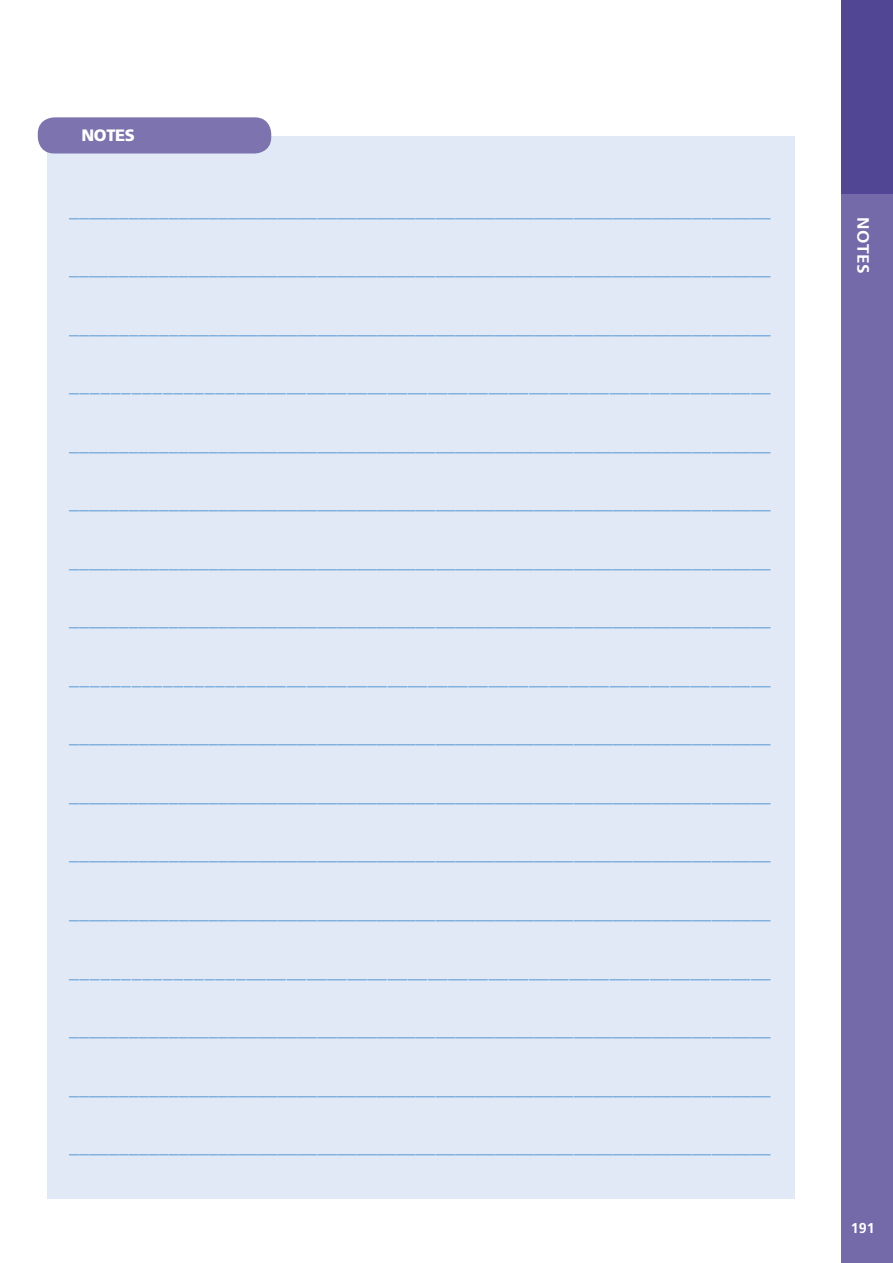
<style>
.page{position:relative;width:893px;height:1263px;background:#fff}
.page>*{position:absolute;margin:0;border:0;box-sizing:border-box;transform-origin:0 0}
.t1{font:19.5px "Frutiger";color:#7caddd}
.t2{font:900 16.5px "Frutiger";letter-spacing:-.02em;color:#fff}
.t3{font:700 16.35px "Frutiger";letter-spacing:.025em;color:#fff;scale:1.05 1}
.t4{font:700 14.25px "Frutiger";color:#fff}
</style>
<div class="page">
<div style="left:48px;top:136px;width:747px;height:1063px;background:#e1e9f6"></div>
<div style="left:38px;top:117px;width:233px;height:36px;background:#7c73af;border-radius:16px"></div>
<div style="left:842px;top:0;width:51px;height:1263px;background:#746aaa"></div>
<div style="left:842px;top:0;width:51px;height:193px;background:#504694"></div>
<p class="t2" style="left:81px;top:125px;width:55px">NOTES</p>
<p class="t1" style="left:69px;top:205px;width:703px">–––––––––––––––––———————————————————————————</p>
<p class="t1" style="left:69px;top:264px;width:703px">–––––––––––––––––———————————————————————————</p>
<p class="t1" style="left:69px;top:322px;width:703px">–––––––––––––––––———————————————————————————</p>
<p class="t1" style="left:69px;top:381px;width:703px">–––––––––––––––––——————————————————————————</p>
<p class="t1" style="left:69px;top:439px;width:703px">–––––––––––––––––———————————————————————————</p>
<p class="t1" style="left:69px;top:498px;width:703px">–––––––––––––––––———————————————————————————</p>
<p class="t1" style="left:69px;top:557px;width:703px">–––––––––––––––––———————————————————————————</p>
<p class="t1" style="left:69px;top:615px;width:703px">–––––––––––––––––———————————————————————————</p>
<p class="t1" style="left:69px;top:674px;width:703px">–––––––––––––––––——————————————————————————</p>
<p class="t1" style="left:69px;top:732px;width:703px">–––––––––––––––––———————————————————————————</p>
<p class="t1" style="left:69px;top:791px;width:703px">–––––––––––––––––———————————————————————————</p>
<p class="t1" style="left:69px;top:849px;width:703px">–––––––––––––––––———————————————————————————</p>
<p class="t1" style="left:69px;top:908px;width:703px">–––––––––––––––––———————————————————————————</p>
<p class="t1" style="left:69px;top:966px;width:703px">–––––––––––––––––——————————————————————————</p>
<p class="t1" style="left:69px;top:1025px;width:703px">–––––––––––––––––———————————————————————————</p>
<p class="t1" style="left:69px;top:1083px;width:703px">–––––––––––––––––———————————————————————————</p>
<p class="t1" style="left:69px;top:1142px;width:703px">–––––––––––––––––———————————————————————————</p>
<p class="t3" style="left:873px;top:217px;width:55px;rotate:90deg">NOTES</p>
<p class="t4" style="left:851px;top:1220px;width:25px">191</p>
</div>
